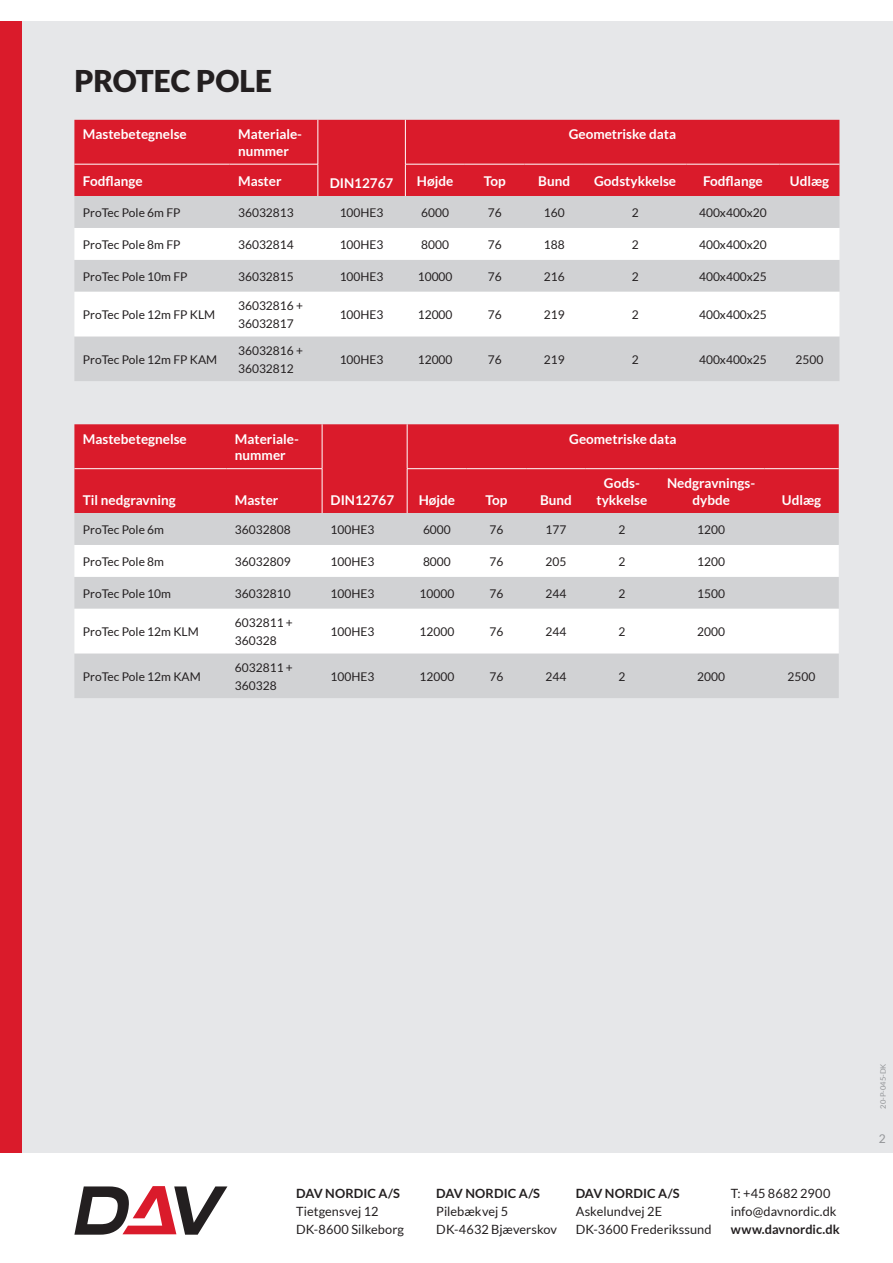
<style>
.page{position:relative;width:893px;height:1263px;background:#fff}
.page>*{position:absolute;margin:0;border:0;box-sizing:border-box;transform-origin:0 0}
.t1{font:900 30px "Lato";color:#231f20}
.t2{font:700 13.5px/16.5px "Lato";color:#fff}
.t3{font:12.75px/18px "Lato";letter-spacing:.005em;color:#231f20}
.t4{font:700 12.75px "Lato";letter-spacing:.005em;color:#231f20}
.t5{font:12px/18px "Lato";color:#231f20}
.t6{font:12px "Lato";color:#939598}
.t7{font:7.5px "Lato";color:#939598}
</style>
<div class="page">
<div style="left:0;top:21px;width:893px;height:1131px;background:#e6e7e9"></div>
<div style="left:0;top:21px;width:21px;height:1131px;background:#da1b2b"></div>
<svg style="left:74px;top:1186px;width:153px;height:49px"></svg>
<div style="left:74px;top:120px;width:765px;height:76px;background:#da1b2b"></div>
<div style="left:74px;top:196px;width:765px;height:185px;background:#d1d2d4"></div>
<svg style="left:74px;top:228px;width:765px;height:108px;background:#f1f1f2"></svg>
<hr style="left:74px;top:164px;width:156px;height:1px;background:#fff">
<hr style="left:230px;top:164px;width:88px;height:1px;background:#fff">
<hr style="left:405px;top:164px;width:60px;height:1px;background:#fff">
<hr style="left:465px;top:164px;width:59px;height:1px;background:#fff">
<hr style="left:524px;top:164px;width:60px;height:1px;background:#fff">
<hr style="left:584px;top:164px;width:102px;height:1px;background:#fff">
<hr style="left:686px;top:164px;width:94px;height:1px;background:#fff">
<hr style="left:780px;top:164px;width:59px;height:1px;background:#fff">
<hr style="left:318px;top:120px;width:1px;height:44px;background:#fff">
<hr style="left:405px;top:120px;width:1px;height:44px;background:#fff">
<hr style="left:318px;top:164px;width:1px;height:32px;background:#fff">
<hr style="left:405px;top:164px;width:1px;height:32px;background:#fff">
<div style="left:74px;top:424px;width:765px;height:89px;background:#da1b2b"></div>
<div style="left:74px;top:513px;width:765px;height:185px;background:#d1d2d4"></div>
<svg style="left:74px;top:545px;width:765px;height:108px;background:#f1f1f2"></svg>
<hr style="left:74px;top:468px;width:152px;height:1px;background:#fff">
<hr style="left:226px;top:468px;width:96px;height:1px;background:#fff">
<hr style="left:407px;top:468px;width:60px;height:1px;background:#fff">
<hr style="left:467px;top:468px;width:59px;height:1px;background:#fff">
<hr style="left:526px;top:468px;width:60px;height:1px;background:#fff">
<hr style="left:586px;top:468px;width:72px;height:1px;background:#fff">
<hr style="left:658px;top:468px;width:106px;height:1px;background:#fff">
<hr style="left:764px;top:468px;width:75px;height:1px;background:#fff">
<hr style="left:322px;top:424px;width:1px;height:44px;background:#fff">
<hr style="left:407px;top:424px;width:1px;height:44px;background:#fff">
<hr style="left:322px;top:469px;width:1px;height:44px;background:#fff">
<hr style="left:407px;top:469px;width:1px;height:44px;background:#fff">
<h1 class="t1" style="left:74px;top:64px;width:199px">PROTEC POLE</h1>
<p class="t2" style="left:83px;top:127px;width:105px">Mastebetegnelse</p>
<p class="t2" style="left:238px;top:127px;width:66px">Materiale&shy;nummer</p>
<p class="t2" style="left:569px;top:127px;width:109px">Geometriske data</p>
<p class="t2" style="left:83px;top:172px;width:61px">Fodflange</p>
<p class="t2" style="left:238px;top:173px;width:45px">Master</p>
<p class="t2" style="left:417px;top:173px;width:38px">Højde</p>
<p class="t2" style="left:484px;top:173px;width:23px">Top</p>
<p class="t2" style="left:538px;top:173px;width:33px">Bund</p>
<p class="t2" style="left:594px;top:173px;width:83px">Godstykkelse</p>
<p class="t2" style="left:703px;top:172px;width:61px">Fodflange</p>
<p class="t2" style="left:790px;top:173px;width:41px">Udlæg</p>
<p class="t5" style="left:83px;top:204px;width:99px">ProTec Pole 6m FP</p>
<p class="t5" style="left:238px;top:204px;width:57px">36032813</p>
<p class="t5" style="left:340px;top:204px;width:45px">100HE3</p>
<p class="t5" style="left:421px;top:204px;width:29px">6000</p>
<p class="t5" style="left:488px;top:204px;width:15px">76</p>
<p class="t5" style="left:544px;top:204px;width:22px">160</p>
<p class="t5" style="left:632px;top:204px;width:8px">2</p>
<p class="t5" style="left:699px;top:204px;width:69px">400x400x20</p>
<p class="t5" style="left:83px;top:236px;width:99px">ProTec Pole 8m FP</p>
<p class="t5" style="left:238px;top:236px;width:57px">36032814</p>
<p class="t5" style="left:340px;top:236px;width:45px">100HE3</p>
<p class="t5" style="left:421px;top:236px;width:29px">8000</p>
<p class="t5" style="left:488px;top:236px;width:15px">76</p>
<p class="t5" style="left:544px;top:236px;width:22px">188</p>
<p class="t5" style="left:632px;top:236px;width:8px">2</p>
<p class="t5" style="left:699px;top:236px;width:69px">400x400x20</p>
<p class="t5" style="left:83px;top:268px;width:106px">ProTec Pole 10m FP</p>
<p class="t5" style="left:238px;top:268px;width:57px">36032815</p>
<p class="t5" style="left:340px;top:268px;width:45px">100HE3</p>
<p class="t5" style="left:418px;top:268px;width:36px">10000</p>
<p class="t5" style="left:488px;top:268px;width:15px">76</p>
<p class="t5" style="left:544px;top:268px;width:22px">216</p>
<p class="t5" style="left:632px;top:268px;width:8px">2</p>
<p class="t5" style="left:699px;top:268px;width:69px">400x400x25</p>
<p class="t5" style="left:83px;top:306px;width:134px">ProTec Pole 12m FP KLM</p>
<p class="t5" style="left:238px;top:297px;width:66px">36032816 +<br>36032817</p>
<p class="t5" style="left:340px;top:306px;width:45px">100HE3</p>
<p class="t5" style="left:418px;top:306px;width:36px">12000</p>
<p class="t5" style="left:488px;top:306px;width:15px">76</p>
<p class="t5" style="left:544px;top:306px;width:22px">219</p>
<p class="t5" style="left:632px;top:306px;width:8px">2</p>
<p class="t5" style="left:699px;top:306px;width:69px">400x400x25</p>
<p class="t5" style="left:83px;top:351px;width:136px">ProTec Pole 12m FP KAM</p>
<p class="t5" style="left:238px;top:342px;width:66px">36032816 +<br>36032812</p>
<p class="t5" style="left:340px;top:351px;width:45px">100HE3</p>
<p class="t5" style="left:418px;top:351px;width:36px">12000</p>
<p class="t5" style="left:488px;top:351px;width:15px">76</p>
<p class="t5" style="left:544px;top:351px;width:22px">219</p>
<p class="t5" style="left:632px;top:351px;width:8px">2</p>
<p class="t5" style="left:699px;top:351px;width:69px">400x400x25</p>
<p class="t5" style="left:796px;top:351px;width:29px">2500</p>
<p class="t2" style="left:330px;top:175px;width:65px">DIN12767</p>
<p class="t2" style="left:83px;top:432px;width:105px">Mastebetegnelse</p>
<p class="t2" style="left:235px;top:432px;width:66px">Materiale&shy;nummer</p>
<p class="t2" style="left:569px;top:432px;width:109px">Geometriske data</p>
<p class="t2" style="left:83px;top:492px;width:94px">Til nedgravning</p>
<p class="t2" style="left:235px;top:492px;width:45px">Master</p>
<p class="t2" style="left:419px;top:492px;width:38px">Højde</p>
<p class="t2" style="left:485px;top:492px;width:23px">Top</p>
<p class="t2" style="left:540px;top:492px;width:33px">Bund</p>
<p class="t2" style="left:331px;top:492px;width:65px">DIN12767</p>
<p class="t2" style="left:596px;top:476px;width:52px;text-align:center">Gods&shy;tykkelse</p>
<p class="t2" style="left:667px;top:476px;width:90px;text-align:center">Nedgravnings&shy;dybde</p>
<p class="t2" style="left:782px;top:492px;width:41px">Udlæg</p>
<p class="t5" style="left:83px;top:521px;width:83px">ProTec Pole 6m</p>
<p class="t5" style="left:235px;top:521px;width:57px">36032808</p>
<p class="t5" style="left:331px;top:521px;width:45px">100HE3</p>
<p class="t5" style="left:423px;top:521px;width:29px">6000</p>
<p class="t5" style="left:489px;top:521px;width:15px">76</p>
<p class="t5" style="left:546px;top:521px;width:22px">177</p>
<p class="t5" style="left:618px;top:521px;width:8px">2</p>
<p class="t5" style="left:697px;top:521px;width:29px">1200</p>
<p class="t5" style="left:83px;top:553px;width:83px">ProTec Pole 8m</p>
<p class="t5" style="left:235px;top:553px;width:57px">36032809</p>
<p class="t5" style="left:331px;top:553px;width:45px">100HE3</p>
<p class="t5" style="left:423px;top:553px;width:29px">8000</p>
<p class="t5" style="left:489px;top:553px;width:15px">76</p>
<p class="t5" style="left:546px;top:553px;width:22px">205</p>
<p class="t5" style="left:618px;top:553px;width:8px">2</p>
<p class="t5" style="left:697px;top:553px;width:29px">1200</p>
<p class="t5" style="left:83px;top:585px;width:90px">ProTec Pole 10m</p>
<p class="t5" style="left:235px;top:585px;width:57px">36032810</p>
<p class="t5" style="left:331px;top:585px;width:45px">100HE3</p>
<p class="t5" style="left:419px;top:585px;width:36px">10000</p>
<p class="t5" style="left:489px;top:585px;width:15px">76</p>
<p class="t5" style="left:546px;top:585px;width:22px">244</p>
<p class="t5" style="left:618px;top:585px;width:8px">2</p>
<p class="t5" style="left:697px;top:585px;width:29px">1500</p>
<p class="t5" style="left:83px;top:623px;width:117px">ProTec Pole 12m KLM</p>
<p class="t5" style="left:235px;top:614px;width:59px">6032811 +<br>360328</p>
<p class="t5" style="left:331px;top:623px;width:45px">100HE3</p>
<p class="t5" style="left:419px;top:623px;width:36px">12000</p>
<p class="t5" style="left:489px;top:623px;width:15px">76</p>
<p class="t5" style="left:546px;top:623px;width:22px">244</p>
<p class="t5" style="left:618px;top:623px;width:8px">2</p>
<p class="t5" style="left:697px;top:623px;width:29px">2000</p>
<p class="t5" style="left:83px;top:668px;width:119px">ProTec Pole 12m KAM</p>
<p class="t5" style="left:235px;top:659px;width:59px">6032811 +<br>360328</p>
<p class="t5" style="left:331px;top:668px;width:45px">100HE3</p>
<p class="t5" style="left:419px;top:668px;width:36px">12000</p>
<p class="t5" style="left:489px;top:668px;width:15px">76</p>
<p class="t5" style="left:546px;top:668px;width:22px">244</p>
<p class="t5" style="left:618px;top:668px;width:8px">2</p>
<p class="t5" style="left:697px;top:668px;width:29px">2000</p>
<p class="t5" style="left:788px;top:668px;width:29px">2500</p>
<p class="t4" style="left:296px;top:1186px;width:105px">DAV NORDIC A/S</p>
<p class="t3" style="left:296px;top:1203px;width:110px">Tietgensvej 12<br>DK-8600 Silkeborg</p>
<p class="t4" style="left:436px;top:1186px;width:105px">DAV NORDIC A/S</p>
<p class="t3" style="left:436px;top:1203px;width:122px">Pilebækvej 5<br>DK-4632 Bjæverskov</p>
<p class="t4" style="left:576px;top:1186px;width:105px">DAV NORDIC A/S</p>
<p class="t3" style="left:576px;top:1203px;width:137px">Askelundvej 2E<br>DK-3600 Frederikssund</p>
<p class="t3" style="left:731px;top:1185px;width:107px">T: +45 8682 2900 info@davnordic.dk</p>
<p class="t4" style="left:731px;top:1222px;width:110px">www.davnordic.dk</p>
<p class="t7" style="left:880px;top:1108px;width:46px;rotate:-90deg">20-P-045-DK</p>
<p class="t6" style="left:879px;top:1134px;width:8px">2</p>
</div>
